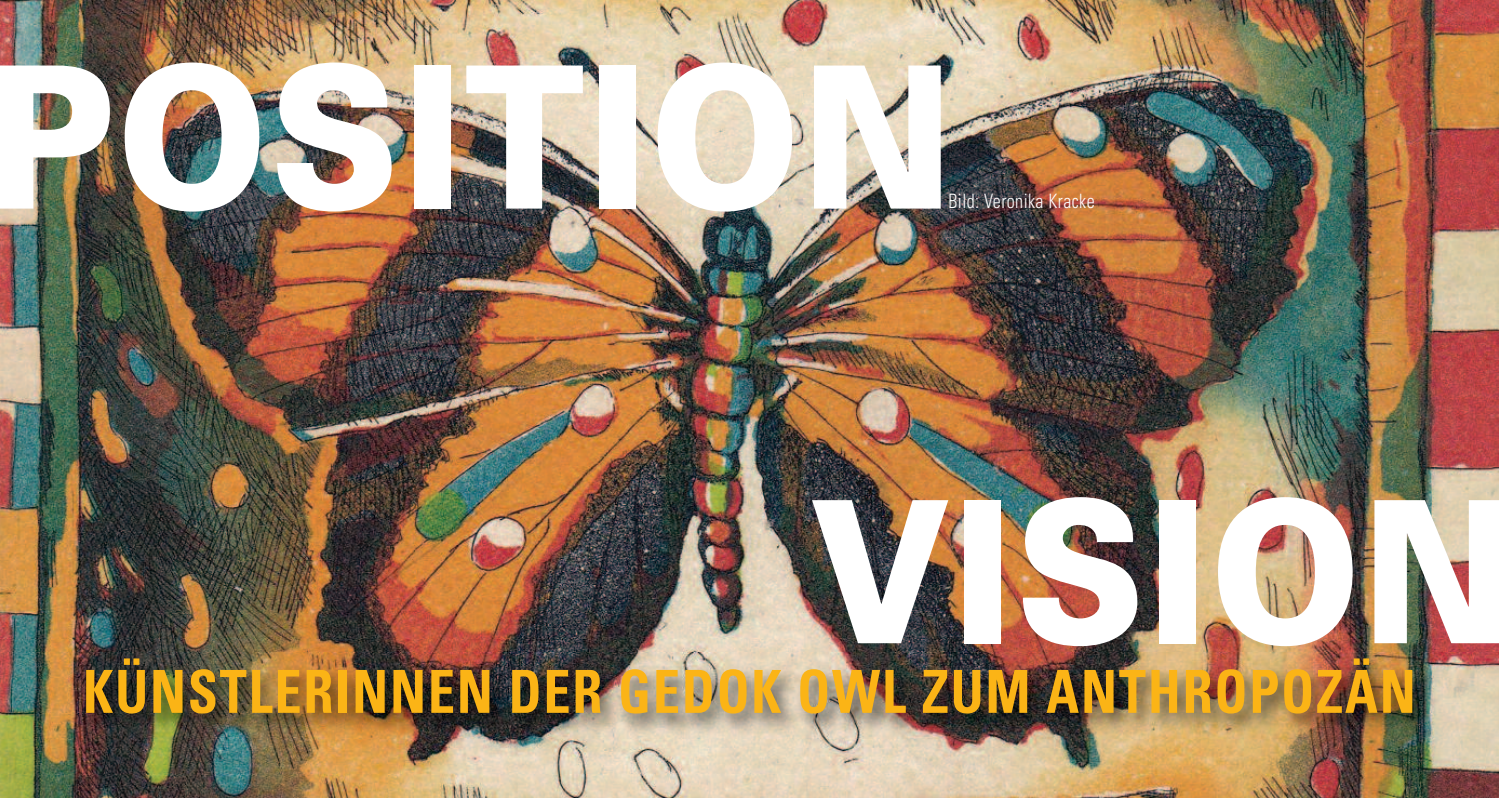
<style>
.page{position:relative;width:1499px;height:798px;background:#fff}
.page>*{position:absolute;margin:0;border:0;box-sizing:border-box;transform-origin:0 0}
.t1{font:900 198px/434.2px "Univers";letter-spacing:.015em;color:#fff;scale:.91 1}
.t2{font:700 condensed 59.4px "Univers";letter-spacing:.035em;color:#fbb416;scale:.91 1}
.t3{font:300 condensed 19.8px "Univers";letter-spacing:.025em;color:#fff;scale:.91 1}
</style>
<div class="page">
<img style="left:0;top:0;width:1499px;height:652px">
<img style="left:0;top:652px;width:1499px;height:145px">
<h1 class="t1" style="left:810px;top:-61px;width:774px;text-indent:-826px">POSITION<br>VISION</h1>
<p class="t3" style="left:948px;top:194px;width:162px">Bild: Veronika Kracke</p>
<p class="t2" style="left:83px;top:669px;width:1466px">KÜNSTLERINNEN DER GEDOK OWL ZUM ANTHROPOZÄN</p>
</div>
